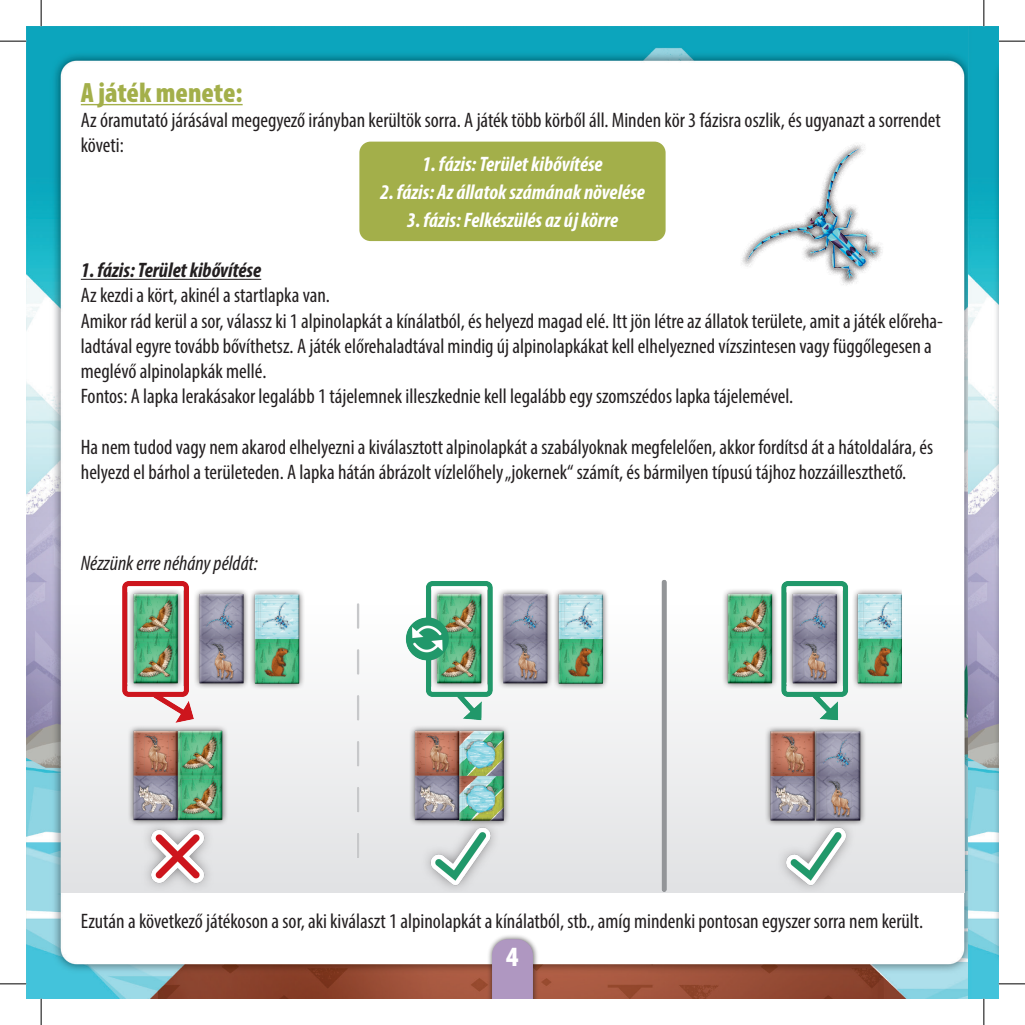
<style>
.page{position:relative;width:1025px;height:1025px;background:#fff}
.page>*{position:absolute;margin:0;border:0;box-sizing:border-box;transform-origin:0 0}
.t1{font:900 condensed 28px "Myriad Pro";color:#a3af4a}
.t2{font:900 condensed 28px "Myriad Pro";color:#fff}
.t3{font:condensed 21px/25.2px "Myriad Pro";color:#231f20}
.t4{font:italic 700 condensed 21px "Myriad Pro";color:#fff}
.t5{font:italic 700 condensed 21px "Myriad Pro";color:#231f20}
.t6{font:italic condensed 21px "Myriad Pro";color:#231f20}
</style>
<div class="page">
<img style="left:26px;top:26px;width:943px;height:973px">
<img style="left:969px;top:26px;width:30px;height:973px">
<div style="left:61px;top:583px;width:903px;height:309px;background:linear-gradient(to bottom,#fff,#e1e2e4)"></div>
<img style="left:729px;top:131px;width:176px;height:176px">
<img style="left:117px;top:578px;width:790px;height:316px">
<div style="left:486px;top:934px;width:53px;height:65px;background:#231f20;opacity:.75"></div>
<div style="left:492px;top:939px;width:41px;height:60px;background:#af97c1"></div>
<hr style="left:81px;top:104px;width:162px;height:1px;background:#a3af4a">
<hr style="left:81px;top:279px;width:180px;height:1px;background:#231f20">
<div style="left:359px;top:142px;width:306px;height:99px;background:#a3af4a;border-radius:11px"></div>
<svg style="left:0;top:41px;width:26px;height:1px"></svg>
<svg style="left:999px;top:41px;width:26px;height:1px"></svg>
<svg style="left:0;top:983px;width:26px;height:1px"></svg>
<svg style="left:999px;top:983px;width:26px;height:1px"></svg>
<svg style="left:41px;top:0;width:1px;height:26px"></svg>
<svg style="left:41px;top:999px;width:1px;height:26px"></svg>
<svg style="left:983px;top:0;width:1px;height:26px"></svg>
<svg style="left:983px;top:999px;width:1px;height:26px"></svg>
<h1 class="t1" style="left:81px;top:75px;width:163px">A játék menete:</h1>
<p class="t3" style="left:81px;top:107px;width:861px">Az óramutató járásával megegyező irányban kerültök sorra. A játék több körből áll. Minden kör 3 fázisra oszlik, és ugyanazt a sorrendet követi:</p>
<p class="t4" style="left:422px;top:150px;width:182px">1. fázis: Terület kibővítése</p>
<p class="t4" style="left:380px;top:178px;width:266px">2. fázis: Az állatok számának növelése</p>
<p class="t4" style="left:407px;top:206px;width:213px">3. fázis: Felkészülés az új körre</p>
<p class="t5" style="left:81px;top:257px;width:182px">1. fázis: Terület kibővítése</p>
<p class="t3" style="left:81px;top:283px;width:864px">Az kezdi a kört, akinél a startlapka van.<br>Amikor rád kerül a sor, válassz ki 1 alpinolapkát a kínálatból, és helyezd magad elé. Itt jön létre az állatok területe, amit a játék előreha&shy;ladtával egyre tovább bővíthetsz. A játék előrehaladtával mindig új alpinolapkákat kell elhelyezned vízszintesen vagy függőlegesen a meglévő alpinolapkák mellé.<br>Fontos: A lapka lerakásakor legalább 1 tájelemnek illeszkednie kell legalább egy szomszédos lapka tájelemével.</p>
<p class="t3" style="left:81px;top:434px;width:854px">Ha nem tudod vagy nem akarod elhelyezni a kiválasztott alpinolapkát a szabályoknak megfelelően, akkor fordítsd át a hátoldalára, és helyezd el bárhol a területeden. A lapka hátán ábrázolt vízlelőhely „jokernek“ számít, és bármilyen típusú tájhoz hozzáilleszthető.</p>
<p class="t6" style="left:81px;top:551px;width:178px">Nézzünk erre néhány példát:</p>
<p class="t3" style="left:81px;top:908px;width:844px">Ezután a következő játékoson a sor, aki kiválaszt 1 alpinolapkát a kínálatból, stb., amíg mindenki pontosan egyszer sorra nem került.</p>
<h1 class="t2" style="left:506px;top:939px;width:14px">4</h1>
</div>
